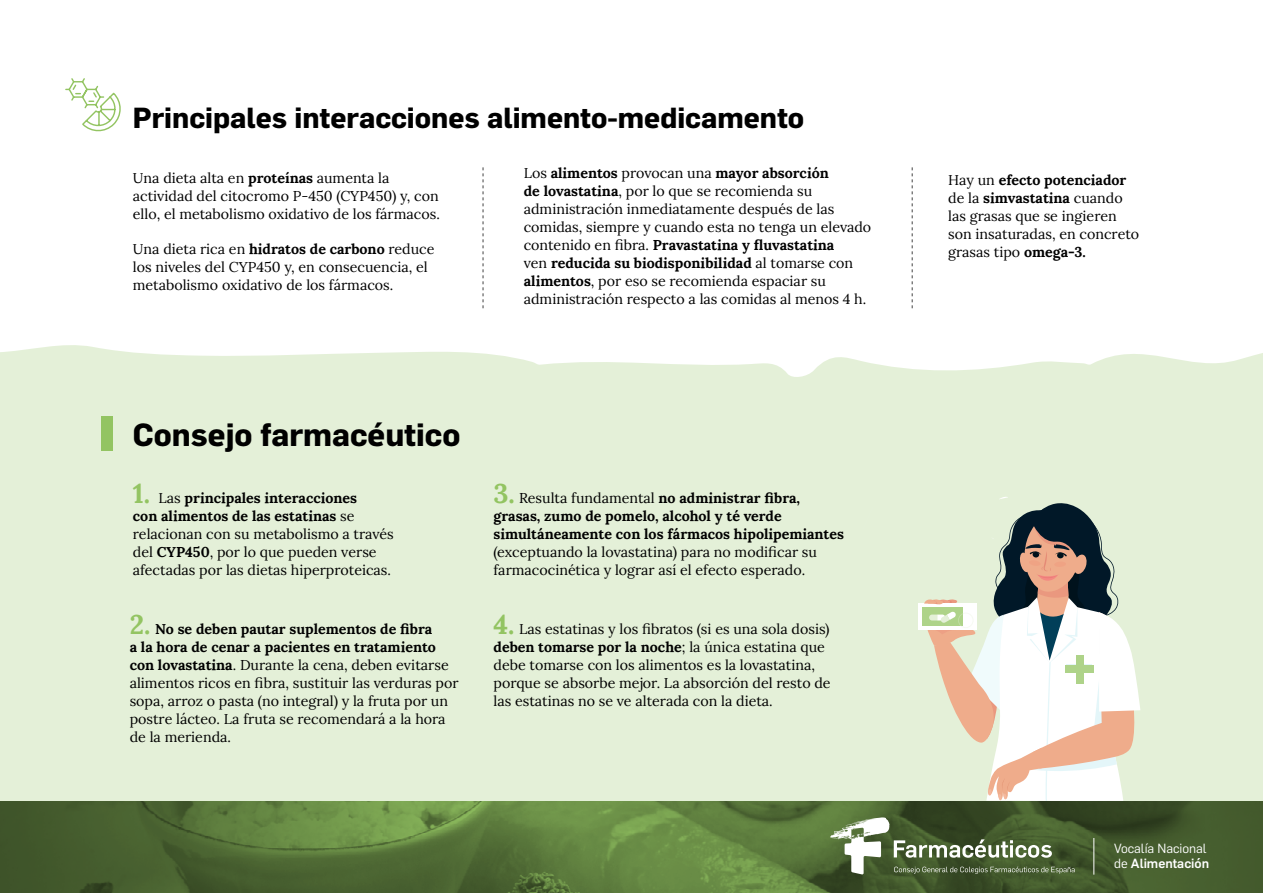
<style>
.page{position:relative;width:1263px;height:893px;background:#fff}
.page>*{position:absolute;margin:0;border:0;box-sizing:border-box;transform-origin:0 0}
.t1{font:700 31.35px "Flama";color:#000}
.t2{font:700 28.5px "Flama";color:#000}
.t3{font:14.25px/18px "Lora";color:#000}
.t4{font:700 14.25px/18px "Lora";color:#000}
.t5{font:13.05px/15.6px "Flama";color:#fff}
.s1{font-weight:700}
.s2{font-weight:700;font-size:27px;color:#93c462}
.s3{font-size:27px;color:#93c462}
.s4{font-weight:400}
.s5{font-weight:500}
</style>
<div class="page">
<div style="left:0;top:345px;width:1263px;height:456px;background:#e4f0d8"></div>
<div style="left:918px;top:604px;width:58px;height:26px;background:#fff"></div>
<svg style="left:922px;top:502px;width:218px;height:299px"></svg>
<div style="left:1066px;top:664px;width:26px;height:6px;background:#aed389"></div>
<div style="left:1076px;top:655px;width:7px;height:28px;background:#aed389"></div>
<div style="left:1065px;top:666px;width:29px;height:7px;background:#aed389"></div>
<div style="left:101px;top:417px;width:12px;height:34px;background:#93c462"></div>
<img style="left:0;top:801px;width:1263px;height:92px">
<svg style="left:65px;top:78px;width:56px;height:54px"></svg>
<hr style="left:1093px;top:838px;width:1px;height:37px;background:#fff">
<svg style="left:830px;top:817px;width:245px;height:58px;background:#657753"></svg>
<svg style="left:483px;top:167px;width:1px;height:141px"></svg>
<svg style="left:912px;top:167px;width:1px;height:141px"></svg>
<h2 class="t2" style="left:133px;top:100px;width:673px">Principales interacciones alimento-medicamento</h2>
<p class="t3" style="left:133px;top:168px;width:308px">Una dieta alta en <span class="s1">proteínas</span> aumenta la actividad del citocromo P-450 (CYP450) y, con ello, el metabolismo oxidativo de los fármacos.</p>
<p class="t3" style="left:133px;top:239px;width:303px">Una dieta rica en <span class="s1">hidratos de carbono</span> reduce los niveles del CYP450 y, en consecuencia, el metabolismo oxidativo de los fármacos.</p>
<p class="t3" style="left:524px;top:163px;width:349px">Los <span class="s1">alimentos</span> provocan una <span class="s1">mayor absorción<br>de lovastatina</span>, por lo que se recomienda su administración inmediatamente después de las comidas, siempre y cuando esta no tenga un elevado contenido en fibra. <span class="s1">Pravastatina y fluvastatina<br></span>ven <span class="s1">reducida su biodisponibilidad</span> al tomarse con <span class="s1">alimentos</span>, por eso se recomienda espaciar su administración respecto a las comidas al menos 4 h.</p>
<p class="t3" style="left:948px;top:170px;width:192px">Hay un <span class="s1">efecto potenciador </span>de la <span class="s1">simvastatina</span> cuando las grasas que se ingieren son insaturadas, en concreto grasas tipo <span class="s1">omega-3.</span></p>
<h1 class="t1" style="left:133px;top:416px;width:329px">Consejo farmacéutico</h1>
<p class="t3" style="left:133px;top:488px;width:262px"><span class="s2">1.</span> Las <span class="s1">principales interacciones<br>con alimentos de las estatinas</span> se relacionan con su metabolismo a través del <span class="s1">CYP450</span>, por lo que pueden verse afectadas por las dietas hiperproteicas.</p>
<p class="t3" style="left:130px;top:619px;width:330px"><span class="s2">2.</span> <span class="s1">No se deben pautar suplementos de fibra<br>a la hora de cenar a pacientes en tratamiento con lovastatina</span>. Durante la cena, deben evitarse alimentos ricos en fibra, sustituir las verduras por sopa, arroz o pasta (no integral) y la fruta por un postre lácteo. La fruta se recomendará a la hora de la merienda.</p>
<p class="t4" style="left:493px;top:487px;width:352px"><span class="s3">3.</span> <span class="s4">Resulta fundamental</span> no administrar fibra, grasas, zumo de pomelo, alcohol y té verde simultáneamente con los fármacos hipolipemiantes</p>
<p class="t3" style="left:493px;top:542px;width:325px">(exceptuando la lovastatina) para no modificar su farmacocinética y lograr así el efecto esperado.</p>
<p class="t3" style="left:493px;top:619px;width:339px"><span class="s2">4.</span> Las estatinas y los fibratos (si es una sola dosis) <span class="s1">deben tomarse por la noche</span>; la única estatina que debe tomarse con los alimentos es la lovastatina, porque se absorbe mejor. La absorción del resto de las estatinas no se ve alterada con la dieta.</p>
<p class="t5" style="left:1114px;top:839px;width:97px">Vocalía Nacional de <span class="s5">Alimentación</span></p>
</div>
